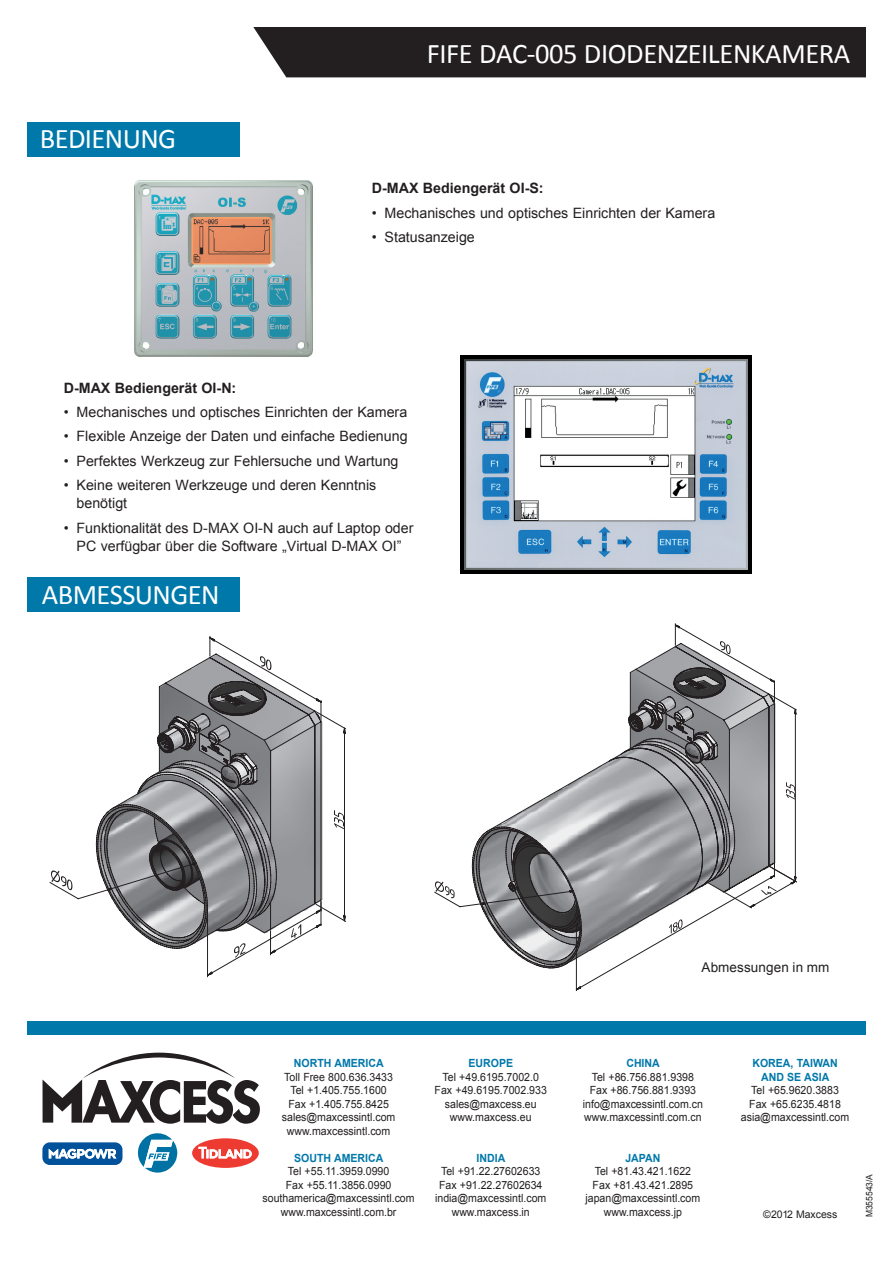
<style>
.page{position:relative;width:893px;height:1263px;background:#fff}
.page>*{position:absolute;margin:0;border:0;box-sizing:border-box;transform-origin:0 0}
.Sub_Head_Bar_White{font:28.5px "Calibri";letter-spacing:-.015em;color:#fff}
.t1{font:14.25px/18px "Arial";color:#231f20}
.Specs_bold{font:700 14.25px "Arial";color:#231f20}
.Captions_black{font:13.5px "Arial";letter-spacing:.005em;color:#231f20}
.t2{font:11.25px/13.5px "Arial";color:#231f20;text-align:center;scale:.94 1}
.t3{font:700 11.25px/13.5px "Arial";color:#0078aa;text-align:center;scale:.94 1}
.t4{font:10.5px "Arial";color:#231f20}
.Boilerplate_Addresse{font:9px "Arial";color:#231f20;scale:.94 1}
</style>
<div class="page">
<div style="left:253px;top:27px;width:613px;height:50px;background:#231f20"></div>
<img style="left:461px;top:355px;width:290px;height:218px">
<svg style="left:50px;top:636px;width:296px;height:341px"></svg>
<img style="left:135px;top:180px;width:177px;height:177px">
<svg style="left:434px;top:623px;width:363px;height:368px"></svg>
<div style="left:27px;top:577px;width:213px;height:35px;background:#0078aa"></div>
<div style="left:27px;top:122px;width:213px;height:34px;background:#0078aa"></div>
<div style="left:27px;top:1021px;width:839px;height:14px;background:#0078aa"></div>
<svg style="left:137px;top:1133px;width:40px;height:39px"></svg>
<svg style="left:192px;top:1138px;width:67px;height:30px"></svg>
<svg style="left:43px;top:1053px;width:217px;height:71px"></svg>
<svg style="left:42px;top:1142px;width:80px;height:23px"></svg>
<p class="Sub_Head_Bar_White" style="left:40px;top:121px;width:138px">BEDIENUNG</p>
<p class="Sub_Head_Bar_White" style="left:427px;top:35px;width:425px">FIFE DAC-005 DIODENZEILENKAMERA</p>
<p class="Specs_bold" style="left:372px;top:179px;width:173px">D-MAX Bediengerät OI-S:</p>
<p class="t1" style="left:372px;top:204px;width:345px">• Mechanisches und optisches Einrichten der Kamera</p>
<p class="t1" style="left:372px;top:228px;width:105px">• Statusanzeige</p>
<p class="Specs_bold" style="left:64px;top:378px;width:174px">D-MAX Bediengerät OI-N:</p>
<p class="t1" style="left:64px;top:403px;width:345px">• Mechanisches und optisches Einrichten der Kamera</p>
<p class="t1" style="left:64px;top:428px;width:345px">• Flexible Anzeige der Daten und einfache Bedienung</p>
<p class="t1" style="left:64px;top:452px;width:336px">• Perfektes Werkzeug zur Fehlersuche und Wartung</p>
<p class="t1" style="left:77px;top:476px;width:301px;text-indent:-13px">• Keine weiteren Werkzeuge und deren Kenntnis benötigt</p>
<p class="t1" style="left:64px;top:519px;width:351px;text-align:center">• Funktionalität des D-MAX OI-N auch auf Laptop oder<br>PC verfügbar über die Software „Virtual D-MAX OI”</p>
<p class="Sub_Head_Bar_White" style="left:42px;top:576px;width:179px">ABMESSUNGEN</p>
<p class="t3" style="left:294px;top:1057px;width:97px">NORTH AMERICA</p>
<p class="t2" style="left:282px;top:1070px;width:122px">Toll Free 800.636.3433<br>Tel +1.405.755.1600<br>Fax +1.405.755.8425 sales@maxcessintl.com www.maxcessintl.com</p>
<p class="t3" style="left:294px;top:1151px;width:96px">SOUTH AMERICA</p>
<p class="t2" style="left:263px;top:1164px;width:163px">Tel +55.11.3959.0990<br>Fax +55.11.3856.0990 southamerica@maxcessintl.com www.maxcessintl.com.br</p>
<p class="t3" style="left:468px;top:1057px;width:49px">EUROPE</p>
<p class="t2" style="left:435px;top:1070px;width:121px">Tel +49.6195.7002.0<br>Fax +49.6195.7002.933 sales@maxcess.eu www.maxcess.eu</p>
<p class="t3" style="left:477px;top:1151px;width:32px">INDIA</p>
<p class="t2" style="left:435px;top:1164px;width:120px">Tel +91.22.27602633<br>Fax +91.22.27602634 india@maxcessintl.com www.maxcess.in</p>
<p class="Captions_black" style="left:701px;top:959px;width:130px">Abmessungen in mm</p>
<p class="t3" style="left:626px;top:1057px;width:37px">CHINA</p>
<p class="t2" style="left:583px;top:1070px;width:129px">Tel +86.756.881.9398<br>Fax +86.756.881.9393 info@maxcessintl.com.cn www.maxcessintl.com.cn</p>
<p class="t3" style="left:625px;top:1151px;width:39px">JAPAN</p>
<p class="t2" style="left:585px;top:1164px;width:124px">Tel +81.43.421.1622<br>Fax +81.43.421.2895 japan@maxcessintl.com www.maxcess.jp</p>
<p class="t3" style="left:752px;top:1057px;width:92px">KOREA, TAIWAN<br>AND SE ASIA</p>
<p class="t2" style="left:741px;top:1083px;width:117px">Tel +65.9620.3883<br>Fax +65.6235.4818 asia@maxcessintl.com</p>
<p class="t4" style="left:763px;top:1208px;width:76px">©2012 Maxcess</p>
<p class="Boilerplate_Addresse" style="left:863px;top:1217px;width:48px;rotate:-90deg">M355543/A</p>
</div>
